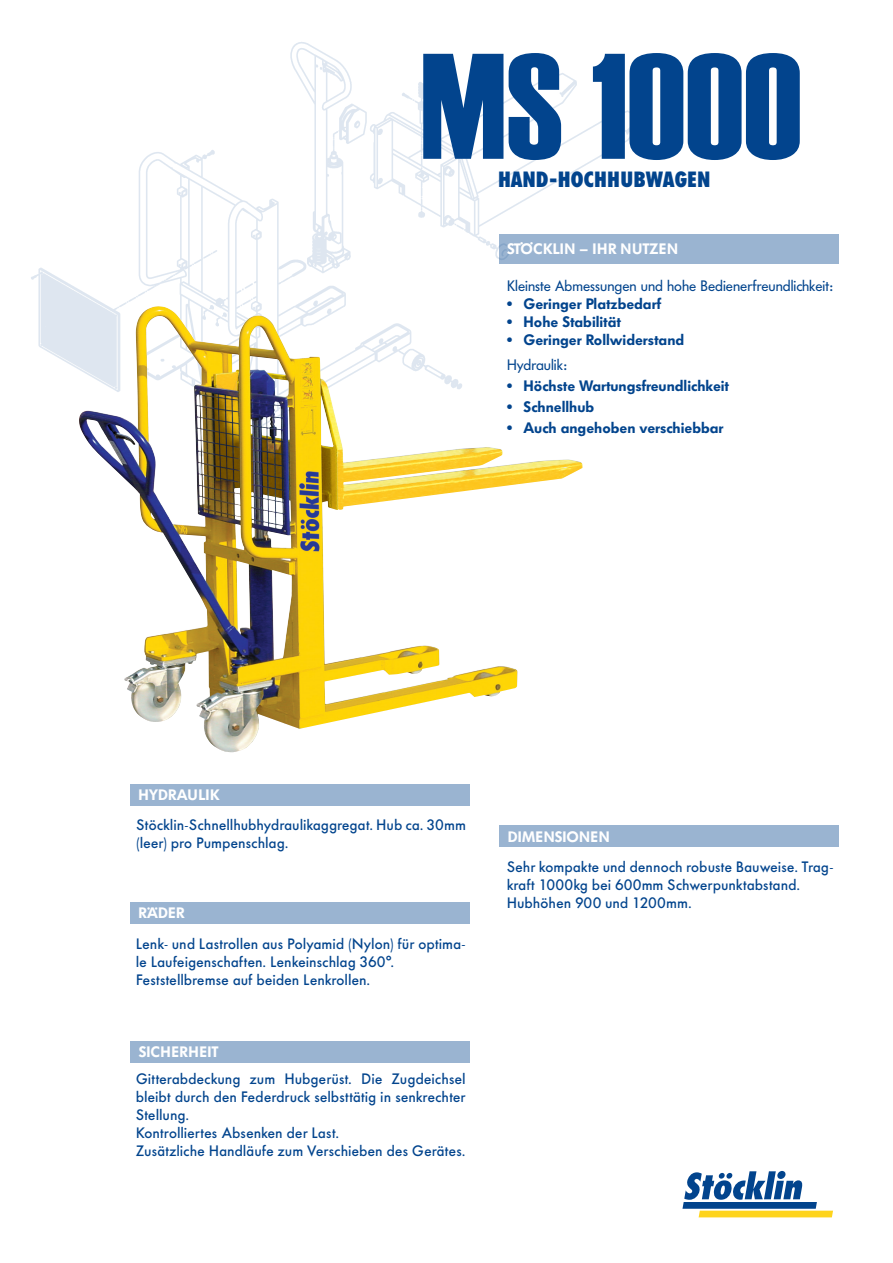
<style>
.page{position:relative;width:893px;height:1263px;background:#fff}
.page>*{position:absolute;margin:0;border:0;box-sizing:border-box;transform-origin:0 0}
.t1{font:150px "Haettenschweiler";color:#02448d}
.t2{font:800 21.9px "Futura Condensed BQ";letter-spacing:.02em;color:#02448d}
.t3{font:500 15px/18px "Futura BQ";letter-spacing:.015em;color:#02448d}
.t4{font:600 15px "Futura BQ";color:#02448d}
.t5{font:15px "Futura BQ";color:#02448d}
.t6{font:600 15px "Futura BQ";color:#fff}
.t7{font:600 15px "Futura BQ";letter-spacing:.02em;color:#fff}
.t8{font:600 15px "Futura BQ";letter-spacing:.04em;color:#fff}
</style>
<div class="page">
<img style="left:31px;top:42px;width:611px;height:443px">
<img style="left:79px;top:306px;width:438px;height:446px">
<div style="left:500px;top:234px;width:339px;height:30px;background:#9ab4d1"></div>
<div style="left:500px;top:825px;width:339px;height:22px;background:#9ab4d1"></div>
<svg style="left:682px;top:1171px;width:151px;height:46px"></svg>
<div style="left:131px;top:1041px;width:339px;height:21px;background:#9ab4d1"></div>
<div style="left:130px;top:902px;width:340px;height:21px;background:#9ab4d1"></div>
<div style="left:130px;top:784px;width:340px;height:21px;background:#9ab4d1"></div>
<p class="t1" style="left:421px;top:21px;width:382px">MS 1000</p>
<p class="t2" style="left:499px;top:167px;width:213px">HAND-HOCHHUBWAGEN</p>
<p class="t7" style="left:507px;top:240px;width:172px">STÖCKLIN – IHR NUTZEN</p>
<p class="t5" style="left:507px;top:277px;width:327px">Kleinste Abmessungen und hohe Bedienerfreundlichkeit:</p>
<p class="t4" style="left:507px;top:295px;width:155px">• Geringer Platzbedarf</p>
<p class="t4" style="left:507px;top:313px;width:115px">• Hohe Stabilität</p>
<p class="t4" style="left:507px;top:331px;width:179px">• Geringer Rollwiderstand</p>
<p class="t5" style="left:507px;top:356px;width:61px">Hydraulik:</p>
<p class="t4" style="left:507px;top:377px;width:223px">• Höchste Wartungsfreundlichkeit</p>
<p class="t4" style="left:507px;top:398px;width:89px">• Schnellhub</p>
<p class="t4" style="left:507px;top:419px;width:218px">• Auch angehoben verschiebbar</p>
<p class="t6" style="left:138px;top:786px;width:83px">HYDRAULIK</p>
<p class="t3" style="left:136px;top:816px;width:331px">Stöcklin-Schnellhubhydraulikaggregat. Hub ca. 30mm (leer) pro Pumpenschlag.</p>
<p class="t6" style="left:138px;top:904px;width:48px">RÄDER</p>
<p class="t3" style="left:136px;top:935px;width:331px">Lenk- und Lastrollen aus Polyamid (Nylon) für optima&shy;le Laufeigenschaften. Lenkeinschlag 360°.</p>
<p class="t3" style="left:136px;top:971px;width:236px">Feststellbremse auf beiden Lenkrollen.</p>
<p class="t8" style="left:139px;top:1043px;width:82px">SICHERHEIT</p>
<p class="t3" style="left:136px;top:1070px;width:331px;text-align:justify">Gitterabdeckung zum Hubgerüst. Die Zugdeichsel bleibt durch den Federdruck selbsttätig in senkrechter Stellung.</p>
<p class="t3" style="left:136px;top:1124px;width:205px">Kontrolliertes Absenken der Last.</p>
<p class="t3" style="left:136px;top:1142px;width:331px">Zusätzliche Handläufe zum Verschieben des Gerätes.</p>
<p class="t6" style="left:508px;top:828px;width:103px">DIMENSIONEN</p>
<p class="t3" style="left:507px;top:858px;width:328px">Sehr kompakte und dennoch robuste Bauweise. Trag&shy;kraft 1000kg bei 600mm Schwerpunktabstand.</p>
<p class="t3" style="left:507px;top:894px;width:186px">Hubhöhen 900 und 1200mm.</p>
</div>
